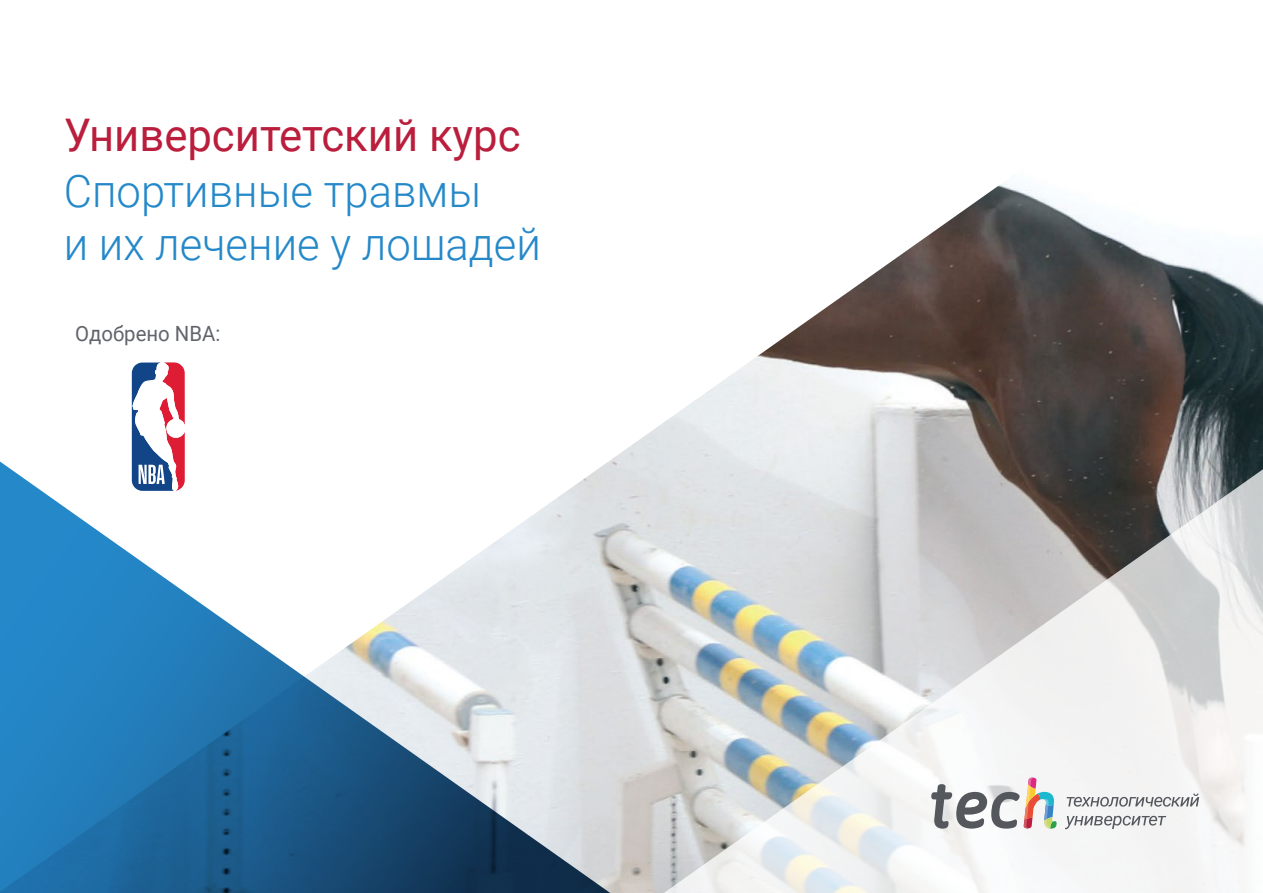
<style>
.page{position:relative;width:1263px;height:893px;background:#fff}
.page>*{position:absolute;margin:0;border:0;box-sizing:border-box;transform-origin:0 0}
.t1{font:300 45px/52.5px "Roboto";color:#2488c9}
.t2{font:45px "Roboto";color:#ba1e3c}
.t3{font:21px "Roboto";color:#61646a}
</style>
<div class="page">
<img style="left:131px;top:181px;width:1132px;height:273px">
<svg style="left:640px;top:454px;width:623px;height:439px"></svg>
<svg style="left:0;top:446px;width:640px;height:447px"></svg>
<svg style="left:132px;top:362px;width:53px;height:129px"></svg>
<svg style="left:1067px;top:794px;width:132px;height:13px"></svg>
<svg style="left:1065px;top:816px;width:101px;height:13px"></svg>
<svg style="left:931px;top:778px;width:125px;height:51px"></svg>
<p class="t2" style="left:64px;top:103px;width:458px">Университетский курс</p>
<p class="t1" style="left:64px;top:164px;width:479px">Спортивные травмы<br>и их лечение у лошадей</p>
<p class="t3" style="left:75px;top:319px;width:147px">Одобрено NBA:</p>
</div>
